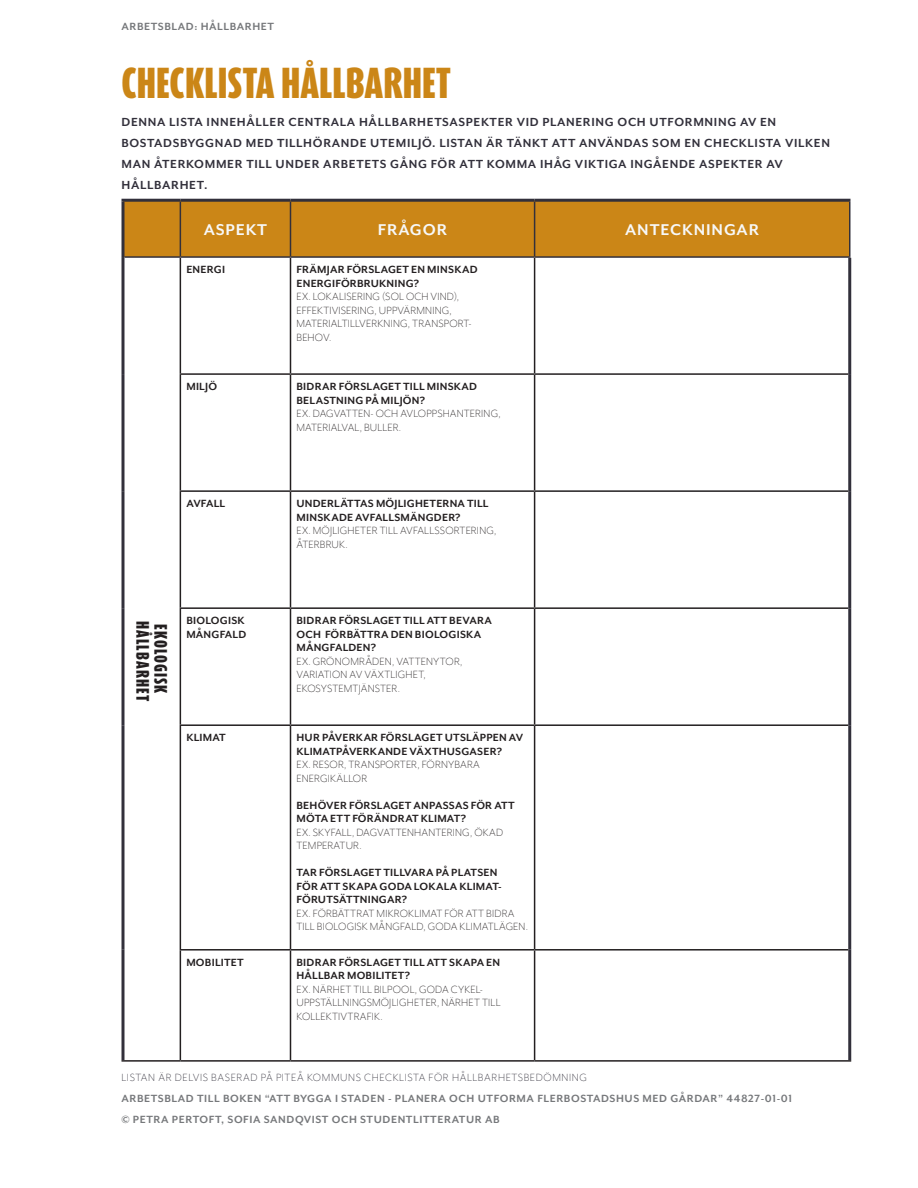
<style>
.page{position:relative;width:918px;height:1188px;background:#fff}
.page>*{position:absolute;margin:0;border:0;box-sizing:border-box;transform-origin:0 0}
.t1{font:900 36px "Dax Compact Pro";color:#cb8617}
.t2{font:700 18px "Mr Eaves Mod OT";letter-spacing:.05em;color:#f7f8f8}
.t3{font:900 15px/18px "Dax Compact Pro";letter-spacing:.07em;color:#231f20}
.t4{font:700 13.5px/21px "Mr Eaves Mod OT";letter-spacing:.05em;color:#32303b}
.t5{font:300 12px/13.5px "Mr Eaves Mod OT";letter-spacing:.015em;color:#231f20}
.t6{font:700 12px/13.5px "Mr Eaves Mod OT";letter-spacing:.02em;color:#231f20}
.t7{font:700 12px/21px "Mr Eaves Mod OT";letter-spacing:.05em;color:#76787b}
.t8{font:300 12px "Mr Eaves Mod OT";letter-spacing:.05em;color:#32303b}
</style>
<div class="page">
<div style="left:124px;top:202px;width:725px;height:54px;background:#cb8617"></div>
<svg style="left:124px;top:258px;width:412px;height:802px"></svg>
<hr style="left:122px;top:257px;width:2px;height:117px;background:#32303b">
<hr style="left:848px;top:258px;width:3px;height:116px;background:#32303b">
<hr style="left:122px;top:374px;width:2px;height:117px;background:#32303b">
<hr style="left:848px;top:374px;width:3px;height:117px;background:#32303b">
<hr style="left:122px;top:491px;width:2px;height:117px;background:#32303b">
<hr style="left:848px;top:491px;width:3px;height:117px;background:#32303b">
<hr style="left:122px;top:608px;width:2px;height:117px;background:#32303b">
<hr style="left:848px;top:608px;width:3px;height:117px;background:#32303b">
<hr style="left:122px;top:725px;width:2px;height:225px;background:#32303b">
<hr style="left:848px;top:725px;width:3px;height:225px;background:#32303b">
<hr style="left:122px;top:950px;width:2px;height:110px;background:#32303b">
<hr style="left:848px;top:950px;width:3px;height:110px;background:#32303b">
<hr style="left:180px;top:258px;width:1px;height:115px;background:#231f20">
<hr style="left:290px;top:258px;width:1px;height:115px;background:#231f20">
<hr style="left:534px;top:258px;width:1px;height:115px;background:#231f20">
<hr style="left:180px;top:373px;width:110px;height:2px;background:#231f20">
<hr style="left:180px;top:375px;width:1px;height:115px;background:#231f20">
<hr style="left:290px;top:373px;width:245px;height:2px;background:#231f20">
<hr style="left:290px;top:375px;width:1px;height:115px;background:#231f20">
<hr style="left:535px;top:373px;width:313px;height:2px;background:#231f20">
<hr style="left:534px;top:375px;width:1px;height:115px;background:#231f20">
<hr style="left:180px;top:490px;width:110px;height:2px;background:#231f20">
<hr style="left:180px;top:492px;width:1px;height:115px;background:#231f20">
<hr style="left:290px;top:490px;width:245px;height:2px;background:#231f20">
<hr style="left:290px;top:492px;width:1px;height:115px;background:#231f20">
<hr style="left:535px;top:490px;width:313px;height:2px;background:#231f20">
<hr style="left:534px;top:492px;width:1px;height:115px;background:#231f20">
<hr style="left:180px;top:607px;width:110px;height:2px;background:#231f20">
<hr style="left:180px;top:609px;width:1px;height:115px;background:#231f20">
<hr style="left:290px;top:607px;width:245px;height:2px;background:#231f20">
<hr style="left:290px;top:609px;width:1px;height:115px;background:#231f20">
<hr style="left:535px;top:607px;width:313px;height:2px;background:#231f20">
<hr style="left:534px;top:609px;width:1px;height:115px;background:#231f20">
<hr style="left:180px;top:724px;width:110px;height:2px;background:#231f20">
<hr style="left:180px;top:726px;width:1px;height:223px;background:#231f20">
<hr style="left:290px;top:724px;width:245px;height:2px;background:#231f20">
<hr style="left:290px;top:726px;width:1px;height:223px;background:#231f20">
<hr style="left:535px;top:724px;width:313px;height:2px;background:#231f20">
<hr style="left:534px;top:726px;width:1px;height:223px;background:#231f20">
<hr style="left:180px;top:949px;width:110px;height:2px;background:#231f20">
<hr style="left:180px;top:951px;width:1px;height:109px;background:#231f20">
<hr style="left:290px;top:949px;width:245px;height:2px;background:#231f20">
<hr style="left:290px;top:951px;width:1px;height:109px;background:#231f20">
<hr style="left:535px;top:949px;width:313px;height:2px;background:#231f20">
<hr style="left:534px;top:951px;width:1px;height:109px;background:#231f20">
<hr style="left:122px;top:1060px;width:58px;height:2px;background:#231f20">
<hr style="left:180px;top:1060px;width:110px;height:2px;background:#231f20">
<hr style="left:290px;top:1060px;width:245px;height:2px;background:#231f20">
<hr style="left:535px;top:1060px;width:316px;height:2px;background:#231f20">
<hr style="left:122px;top:199px;width:58px;height:3px;background:#32303b">
<hr style="left:122px;top:202px;width:2px;height:55px;background:#32303b">
<hr style="left:180px;top:199px;width:110px;height:3px;background:#32303b">
<hr style="left:290px;top:199px;width:245px;height:3px;background:#32303b">
<hr style="left:535px;top:199px;width:315px;height:3px;background:#32303b">
<hr style="left:180px;top:202px;width:1px;height:54px;background:#32303b">
<hr style="left:290px;top:202px;width:1px;height:54px;background:#32303b">
<hr style="left:534px;top:202px;width:1px;height:54px;background:#32303b">
<hr style="left:849px;top:202px;width:1px;height:54px;background:#32303b">
<hr style="left:124px;top:256px;width:56px;height:2px;background:#32303b">
<hr style="left:180px;top:256px;width:110px;height:2px;background:#32303b">
<hr style="left:290px;top:256px;width:245px;height:2px;background:#32303b">
<hr style="left:535px;top:256px;width:315px;height:2px;background:#32303b">
<p class="t7" style="left:122px;top:15px;width:154px">ARBETSBLAD: HÅLLBARHET</p>
<h1 class="t1" style="left:122px;top:58px;width:331px">CHECKLISTA HÅLLBARHET</h1>
<p class="t4" style="left:122px;top:111px;width:710px">DENNA LISTA INNEHÅLLER CENTRALA HÅLLBARHETSASPEKTER VID PLANERING OCH UTFORMNING AV EN BOSTADSBYGGNAD MED TILLHÖRANDE UTEMILJÖ. LISTAN ÄR TÄNKT ATT ANVÄNDAS SOM EN CHECKLISTA VILKEN MAN ÅTERKOMMER TILL UNDER ARBETETS GÅNG FÖR ATT KOMMA IHÅG VIKTIGA INGÅENDE ASPEKTER AV HÅLLBARHET.</p>
<h2 class="t2" style="left:204px;top:219px;width:65px">ASPEKT</h2>
<h2 class="t2" style="left:378px;top:219px;width:71px">FRÅGOR</h2>
<h2 class="t2" style="left:625px;top:219px;width:135px">ANTECKNINGAR</h2>
<p class="t6" style="left:186px;top:263px;width:40px">ENERGI</p>
<p class="t6" style="left:296px;top:263px;width:183px">FRÄMJAR FÖRSLAGET EN MINSKAD<br>ENERGIFÖRBRUKNING?</p>
<p class="t5" style="left:296px;top:290px;width:177px">EX. LOKALISERING (SOL OCH VIND),<br>EFFEKTIVISERING, UPPVÄRMNING,<br>MATERIALTILLVERKNING, TRANSPORT-<br>BEHOV.</p>
<p class="t6" style="left:186px;top:380px;width:32px">MILJÖ</p>
<p class="t6" style="left:296px;top:380px;width:182px">BIDRAR FÖRSLAGET TILL MINSKAD<br>BELASTNING PÅ MILJÖN?</p>
<p class="t5" style="left:296px;top:407px;width:206px">EX. DAGVATTEN- OCH AVLOPPSHANTERING,<br>MATERIALVAL, BULLER.</p>
<p class="t6" style="left:186px;top:497px;width:40px">AVFALL</p>
<p class="t6" style="left:296px;top:497px;width:194px">UNDERLÄTTAS MÖJLIGHETERNA TILL<br>MINSKADE AVFALLSMÄNGDER?</p>
<p class="t5" style="left:296px;top:524px;width:201px">EX. MÖJLIGHETER TILL AVFALLSSORTERING,<br>ÅTERBRUK.</p>
<p class="t3" style="left:170px;top:621px;width:82px;rotate:90deg">EKOLOGISK<br>HÅLLBARHET</p>
<p class="t6" style="left:186px;top:614px;width:61px">BIOLOGISK<br>MÅNGFALD</p>
<p class="t6" style="left:296px;top:614px;width:197px">BIDRAR FÖRSLAGET TILL ATT BEVARA<br>OCH FÖRBÄTTRA DEN BIOLOGISKA<br>MÅNGFALDEN?</p>
<p class="t5" style="left:296px;top:654px;width:167px">EX. GRÖNOMRÅDEN, VATTENYTOR,<br>VARIATION AV VÄXTLIGHET,<br>EKOSYSTEMTJÄNSTER.</p>
<p class="t6" style="left:186px;top:731px;width:41px">KLIMAT</p>
<p class="t6" style="left:296px;top:731px;width:228px">HUR PÅVERKAR FÖRSLAGET UTSLÄPPEN AV<br>KLIMATPÅVERKANDE VÄXTHUSGASER?</p>
<p class="t5" style="left:296px;top:758px;width:185px">EX. RESOR, TRANSPORTER, FÖRNYBARA<br>ENERGIKÄLLOR</p>
<p class="t6" style="left:296px;top:798px;width:220px">BEHÖVER FÖRSLAGET ANPASSAS FÖR ATT<br>MÖTA ETT FÖRÄNDRAT KLIMAT?</p>
<p class="t5" style="left:296px;top:825px;width:208px">EX. SKYFALL, DAGVATTENHANTERING, ÖKAD<br>TEMPERATUR.</p>
<p class="t6" style="left:296px;top:866px;width:207px">TAR FÖRSLAGET TILLVARA PÅ PLATSEN<br>FÖR ATT SKAPA GODA LOKALA KLIMAT-<br>FÖRUTSÄTTNINGAR?</p>
<p class="t5" style="left:296px;top:906px;width:233px">EX. FÖRBÄTTRAT MIKROKLIMAT FÖR ATT BIDRA<br>TILL BIOLOGISK MÅNGFALD, GODA KLIMATLÄGEN.</p>
<p class="t6" style="left:186px;top:955px;width:59px">MOBILITET</p>
<p class="t6" style="left:296px;top:955px;width:205px">BIDRAR FÖRSLAGET TILL ATT SKAPA EN<br>HÅLLBAR MOBILITET?</p>
<p class="t5" style="left:296px;top:982px;width:206px">EX. NÄRHET TILL BILPOOL, GODA CYKEL-<br>UPPSTÄLLNINGSMÖJLIGHETER, NÄRHET TILL<br>KOLLEKTIVTRAFIK.</p>
<p class="t8" style="left:122px;top:1071px;width:467px">LISTAN ÄR DELVIS BASERAD PÅ PITEÅ KOMMUNS CHECKLISTA FÖR HÅLLBARHETSBEDÖMNING</p>
<p class="t7" style="left:122px;top:1088px;width:672px">ARBETSBLAD TILL BOKEN “ATT BYGGA I STADEN - PLANERA OCH UTFORMA FLERBOSTADSHUS MED GÅRDAR” 44827-01-01 © PETRA PERTOFT, SOFIA SANDQVIST OCH STUDENTLITTERATUR AB</p>
</div>
